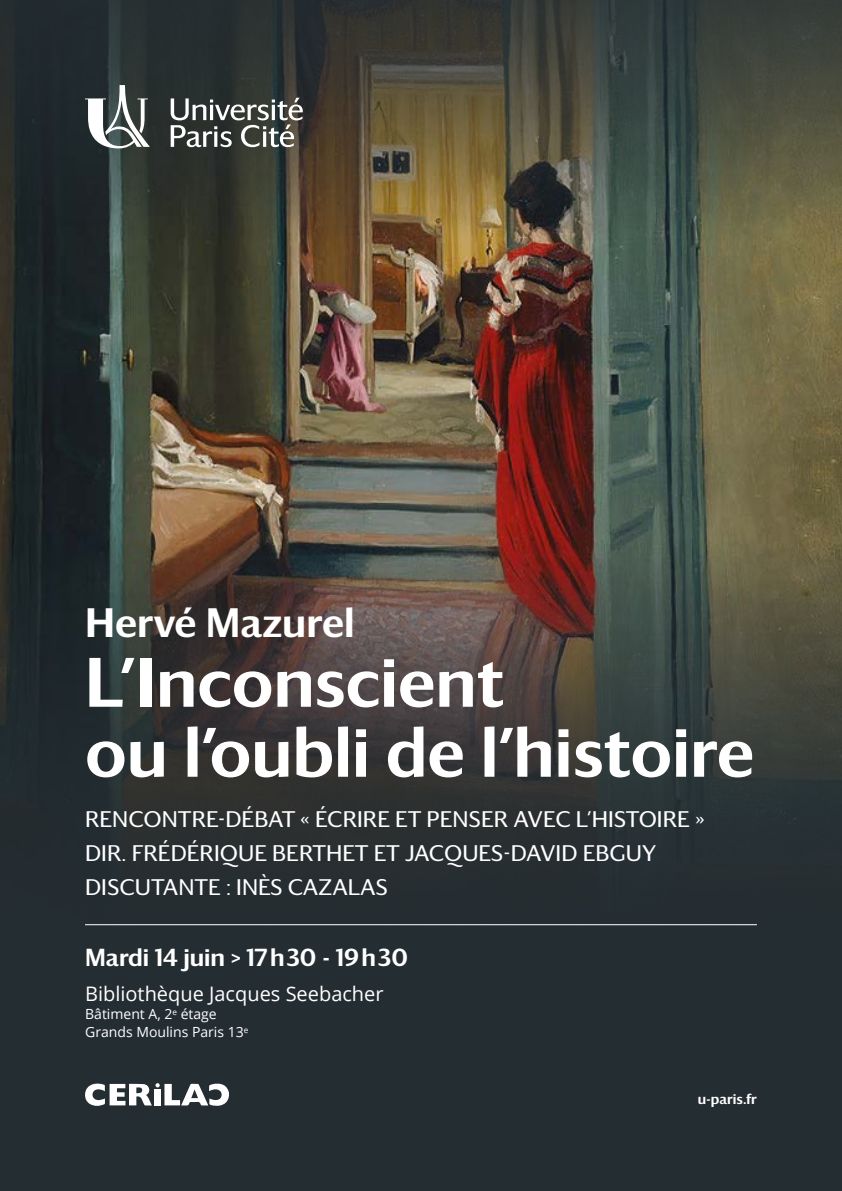
<style>
.page{position:relative;width:842px;height:1191px;background:#242d32}
.page>*{position:absolute;margin:0;border:0;box-sizing:border-box;transform-origin:0 0}
.t1{font:500 68px/70px "Darby Sans Universite Paris";color:#fff}
.t2{font:500 40px "Darby Sans Universite Paris";color:#fff}
.t3{font:500 24px "Darby Sans Universite Paris";color:#fff}
.t4{font:22px/34px "Darby Sans Universite Paris";color:#fff}
.t5{font:20px "Open Sans";color:#fff}
.t6{font:14px/18px "Open Sans";color:#fff}
.t7{font:500 14px "Darby Sans Universite Paris";color:#fff}
</style>
<div class="page">
<img style="left:0;top:0;width:842px;height:926px">
<hr style="left:85px;top:924px;width:672px;height:1px;background:#fff">
<svg style="left:85px;top:85px;width:65px;height:63px"></svg>
<svg style="left:171px;top:98px;width:132px;height:49px"></svg>
<svg style="left:85px;top:1083px;width:144px;height:23px"></svg>
<div style="left:154px;top:1088px;width:7px;height:17px;background:#fff"></div>
<h2 class="t2" style="left:85px;top:593px;width:271px">Hervé Mazurel</h2>
<h1 class="t1" style="left:85px;top:644px;width:671px">L’Inconscient<br>ou l’oubli de l’histoire</h1>
<p class="t4" style="left:85px;top:801px;width:621px">RENCONTRE-DÉBAT « ÉCRIRE ET PENSER AVEC L’HISTOIRE »<br>DIR. FRÉDÉRIQUE BERTHET ET JACQUES-DAVID EBGUY<br>DISCUTANTE : INÈS CAZALAS</p>
<p class="t3" style="left:85px;top:939px;width:324px">Mardi 14 juin &gt; 17 h 30 - 19 h 30</p>
<p class="t5" style="left:85px;top:980px;width:300px">Bibliothèque Jacques Seebacher</p>
<p class="t6" style="left:85px;top:1004px;width:165px">Bâtiment A, 2<sup>e</sup> étage<br>Grands Moulins Paris 13<sup>e</sup></p>
<p class="t7" style="left:698px;top:1089px;width:61px">u-paris.fr</p>
</div>
